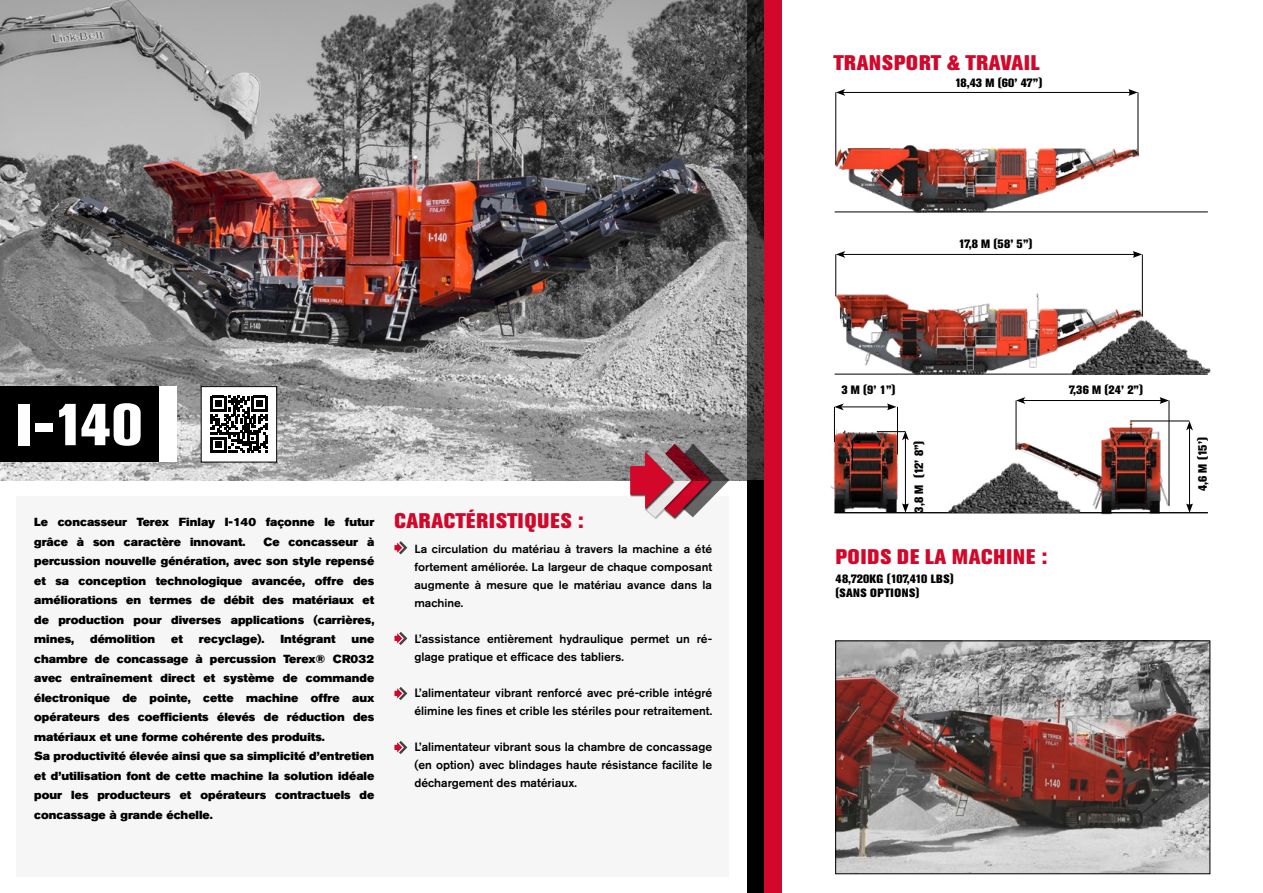
<style>
.page{position:relative;width:1263px;height:893px;background:#fff}
.page>*{position:absolute;margin:0;border:0;box-sizing:border-box;transform-origin:0 0}
.t1{font:800 58.5px "Akzidenz Grotesk Pro";color:#fff}
.t2{font:800 21px "Akzidenz Grotesk Pro";letter-spacing:.03em;color:#d3072a}
.t3{font:800 21px "Akzidenz Grotesk Pro";letter-spacing:.05em;color:#d3072a}
.t4{font:500 12px/18px "Akzidenz Grotesk Pro";color:#000}
.t5{font:800 12px/13.5px "Akzidenz Grotesk Pro";letter-spacing:.015em;color:#000}
.t6{font:11.7px/19.5px "Akzidenz Grotesk Pro Super";color:#000}
.t7{font:500 11.7px/18px "Akzidenz Grotesk Pro";color:#000;text-align:justify}
</style>
<div class="page">
<div style="left:17px;top:496px;width:712px;height:381px;background:#f6f6f6"></div>
<img style="left:0;top:0;width:747px;height:481px">
<img style="left:1010px;top:413px;width:163px;height:102px">
<img style="left:830px;top:429px;width:71px;height:85px">
<img style="left:834px;top:141px;width:306px;height:73px">
<img style="left:836px;top:292px;width:306px;height:84px">
<svg style="left:747px;top:0;width:17px;height:480px"></svg>
<img style="left:837px;top:643px;width:371px;height:229px">
<div style="left:835px;top:641px;width:375px;height:233px;border:1px solid #000"></div>
<div style="left:747px;top:480px;width:17px;height:413px;background:#000"></div>
<div style="left:764px;top:0;width:17px;height:893px;background:#d3072a"></div>
<hr style="left:835px;top:212px;width:373px;height:1px;background:#000">
<hr style="left:835px;top:374px;width:373px;height:1px;background:#000">
<svg style="left:852px;top:440px;width:8px;height:29px"></svg>
<hr style="left:1138px;top:92px;width:1px;height:63px;background:#000">
<hr style="left:843px;top:92px;width:288px;height:1px;background:#000">
<svg style="left:836px;top:89px;width:9px;height:7px"></svg>
<svg style="left:1128px;top:89px;width:10px;height:7px"></svg>
<hr style="left:835px;top:92px;width:1px;height:73px;background:#000">
<img style="left:1069px;top:318px;width:142px;height:56px">
<hr style="left:1142px;top:254px;width:1px;height:63px;background:#000">
<hr style="left:843px;top:254px;width:292px;height:1px;background:#000">
<svg style="left:836px;top:251px;width:9px;height:7px"></svg>
<svg style="left:1133px;top:251px;width:9px;height:7px"></svg>
<hr style="left:835px;top:254px;width:1px;height:42px;background:#000">
<hr style="left:835px;top:512px;width:373px;height:1px;background:#000">
<hr style="left:834px;top:407px;width:1px;height:35px;background:#000">
<hr style="left:897px;top:407px;width:1px;height:47px;background:#000">
<hr style="left:1169px;top:400px;width:1px;height:106px;background:#000">
<hr style="left:1016px;top:400px;width:1px;height:50px;background:#000">
<hr style="left:841px;top:407px;width:48px;height:1px;background:#000">
<svg style="left:834px;top:403px;width:10px;height:7px"></svg>
<svg style="left:887px;top:403px;width:9px;height:7px"></svg>
<hr style="left:905px;top:438px;width:1px;height:68px;background:#000">
<svg style="left:877px;top:431px;width:32px;height:9px"></svg>
<svg style="left:902px;top:503px;width:7px;height:10px"></svg>
<hr style="left:1023px;top:400px;width:139px;height:1px;background:#000">
<svg style="left:1016px;top:397px;width:9px;height:7px"></svg>
<svg style="left:1159px;top:397px;width:10px;height:7px"></svg>
<hr style="left:1130px;top:421px;width:59px;height:1px;background:#000">
<hr style="left:1189px;top:428px;width:1px;height:78px;background:#000">
<svg style="left:1186px;top:421px;width:7px;height:9px"></svg>
<svg style="left:1186px;top:503px;width:7px;height:10px"></svg>
<div style="left:0;top:386px;width:173px;height:76px;background:#000"></div>
<div style="left:159px;top:386px;width:17px;height:76px;background:#fff"></div>
<div style="left:201px;top:387px;width:76px;height:75px;background:#fff"></div>
<svg style="left:210px;top:396px;width:57px;height:57px"></svg>
<div style="left:201px;top:386px;width:76px;height:76px;border:1px solid #000"></div>
<img style="left:945px;top:461px;width:152px;height:52px">
<svg style="left:394px;top:541px;width:13px;height:13px"></svg>
<svg style="left:394px;top:632px;width:13px;height:13px"></svg>
<svg style="left:394px;top:687px;width:13px;height:13px"></svg>
<svg style="left:394px;top:741px;width:13px;height:13px"></svg>
<div style="left:645px;top:444px;width:49px;height:76px;background:#000;opacity:.75"></div>
<svg style="left:630px;top:444px;width:99px;height:73px"></svg>
<h1 class="t1" style="left:16px;top:387px;width:128px">I-140</h1>
<p class="t6" style="left:34px;top:512px;width:342px">Le concasseur Terex Finlay I-140 façonne le futur grâce à son caractère innovant.</p>
<p class="t6" style="left:34px;top:532px;width:342px;text-align:justify;text-indent:229px">Ce concasseur à percussion nouvelle génération, avec son style repensé et sa conception technologique avancée, offre des améliorations en termes de débit des matériaux et de production pour diverses applications (carrières, mines,</p>
<p class="t6" style="left:90px;top:629px;width:67px">démolition</p>
<p class="t6" style="left:171px;top:629px;width:13px">et</p>
<p class="t6" style="left:199px;top:629px;width:67px">recyclage).</p>
<p class="t6" style="left:280px;top:629px;width:57px">Intégrant</p>
<p class="t6" style="left:34px;top:629px;width:342px;text-indent:317px">une chambre de concassage à percussion Terex® CR032 avec entraînement direct et système de commande électronique de pointe, cette machine offre aux opérateurs des coefficients élevés de réduction des matériaux et une forme cohérente des produits.<br>Sa productivité élevée ainsi que sa simplicité d’entretien et d’utilisation font de cette machine la solution idéale pour les producteurs et opérateurs contractuels de concassage à grande échelle.</p>
<h2 class="t2" style="left:395px;top:507px;width:190px">CARACTÉRISTIQUES :</h2>
<p class="t7" style="left:414px;top:540px;width:299px">La circulation du matériau à travers la machine a été fortement améliorée. La largeur de chaque composant augmente à mesure que le matériau avance dans la machine.</p>
<p class="t4" style="left:414px;top:630px;width:299px">L’assistance entièrement hydraulique permet un ré&shy;glage pratique et efficace des tabliers.</p>
<p class="t4" style="left:414px;top:684px;width:299px">L’alimentateur vibrant renforcé avec pré-crible intégré élimine les fines et crible les stériles pour retraitement.</p>
<p class="t4" style="left:414px;top:738px;width:299px;text-align:justify">L’alimentateur vibrant sous la chambre de concassage (en option) avec blindages haute résistance facilite le déchargement des matériaux.</p>
<h2 class="t2" style="left:833px;top:49px;width:207px">TRANSPORT &amp; TRAVAIL</h2>
<p class="t5" style="left:955px;top:75px;width:89px">18,43 M (60’ 47”)</p>
<p class="t5" style="left:959px;top:236px;width:75px">17,8 M (58’ 5”)</p>
<p class="t5" style="left:841px;top:383px;width:56px">3 M (9’ 1”)</p>
<p class="t5" style="left:912px;top:513px;width:73px;rotate:-90deg">3,8 M (12’ 8”)</p>
<h2 class="t3" style="left:836px;top:543px;width:213px">POIDS DE LA MACHINE :</h2>
<p class="t5" style="left:835px;top:572px;width:120px">48,720KG (107,410 LBS) (SANS OPTIONS)</p>
<p class="t5" style="left:1069px;top:383px;width:76px">7,36 M (24’ 2”)</p>
<p class="t5" style="left:1195px;top:491px;width:55px;rotate:-90deg">4,6 M (15’)</p>
</div>
